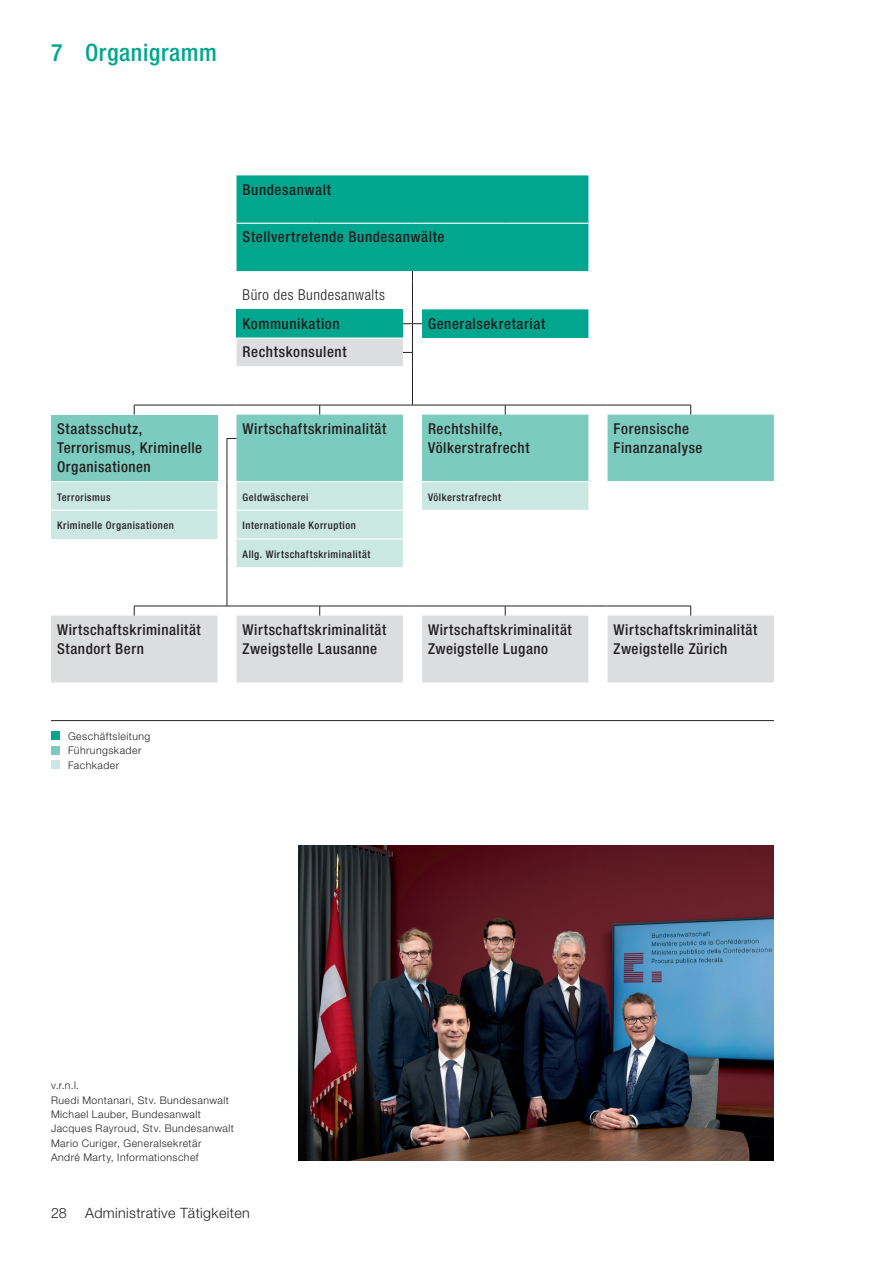
<style>
.page{position:relative;width:893px;height:1263px;background:#fff}
.page>*{position:absolute;margin:0;border:0;box-sizing:border-box;transform-origin:0 0}
.t1{font:500 condensed 24px "Helvetica Neue LT Std";letter-spacing:.025em;color:#00a78e}
.t2{font:500 condensed 15px/19.2px "Helvetica Neue LT Std";letter-spacing:.04em;color:#231f20}
.t3{font:300 condensed 15px "Helvetica Neue LT Std";letter-spacing:.035em;color:#231f20}
.t4{font:300 14.25px "Helvetica Neue LT Std";letter-spacing:.025em;color:#231f20}
.t5{font:300 10.5px/14.4px "Helvetica Neue LT Std";letter-spacing:.045em;color:#231f20}
.t6{font:500 condensed 10.5px "Helvetica Neue LT Std";letter-spacing:.05em;color:#231f20}
</style>
<div class="page">
<svg style="left:237px;top:175px;width:351px;height:163px;fill:#00a78e"></svg>
<div style="left:237px;top:309px;width:166px;height:29px;background:#00a78e"></div>
<svg style="left:51px;top:338px;width:723px;height:344px"></svg>
<div style="left:422px;top:338px;width:166px;height:29px;background:#fff"></div>
<div style="left:51px;top:415px;width:166px;height:67px;background:#7bcbbf"></div>
<svg style="left:51px;top:482px;width:166px;height:86px;fill:#cae7e2"></svg>
<hr style="left:134px;top:405px;width:83px;height:1px;background:#231f20">
<hr style="left:227px;top:568px;width:1px;height:38px;background:#231f20">
<hr style="left:505px;top:606px;width:83px;height:1px;background:#231f20">
<svg style="left:588px;top:606px;width:20px;height:1px"></svg>
<hr style="left:608px;top:606px;width:83px;height:1px;background:#231f20">
<hr style="left:134px;top:606px;width:83px;height:1px;background:#231f20">
<svg style="left:217px;top:606px;width:20px;height:1px"></svg>
<hr style="left:237px;top:606px;width:83px;height:1px;background:#231f20">
<hr style="left:320px;top:606px;width:83px;height:1px;background:#231f20">
<svg style="left:403px;top:606px;width:19px;height:1px"></svg>
<hr style="left:422px;top:606px;width:83px;height:1px;background:#231f20">
<hr style="left:412px;top:367px;width:1px;height:38px;background:#231f20">
<svg style="left:217px;top:405px;width:557px;height:163px"></svg>
<svg style="left:403px;top:271px;width:19px;height:96px"></svg>
<hr style="left:51px;top:481px;width:83px;height:1px;background:#fff">
<hr style="left:134px;top:481px;width:83px;height:1px;background:#fff">
<hr style="left:51px;top:510px;width:83px;height:1px;background:#fff">
<hr style="left:134px;top:510px;width:83px;height:1px;background:#fff">
<hr style="left:237px;top:337px;width:83px;height:2px;background:#fff">
<hr style="left:320px;top:337px;width:83px;height:2px;background:#fff">
<hr style="left:237px;top:366px;width:83px;height:1px;background:#fff">
<hr style="left:320px;top:366px;width:83px;height:1px;background:#fff">
<hr style="left:237px;top:481px;width:83px;height:1px;background:#fff">
<hr style="left:320px;top:481px;width:83px;height:1px;background:#fff">
<hr style="left:237px;top:510px;width:83px;height:1px;background:#fff">
<hr style="left:320px;top:510px;width:83px;height:1px;background:#fff">
<hr style="left:237px;top:538px;width:83px;height:1px;background:#fff">
<hr style="left:320px;top:538px;width:83px;height:1px;background:#fff">
<hr style="left:237px;top:567px;width:83px;height:1px;background:#fff">
<hr style="left:320px;top:567px;width:83px;height:1px;background:#fff">
<hr style="left:422px;top:481px;width:83px;height:1px;background:#fff">
<hr style="left:505px;top:481px;width:83px;height:1px;background:#fff">
<hr style="left:422px;top:510px;width:83px;height:1px;background:#fff">
<hr style="left:505px;top:510px;width:83px;height:1px;background:#fff">
<hr style="left:608px;top:481px;width:83px;height:1px;background:#fff">
<hr style="left:691px;top:481px;width:83px;height:1px;background:#fff">
<hr style="left:608px;top:510px;width:83px;height:1px;background:#fff">
<hr style="left:691px;top:510px;width:83px;height:1px;background:#fff">
<hr style="left:237px;top:223px;width:83px;height:1px;background:#fff">
<hr style="left:320px;top:223px;width:83px;height:1px;background:#fff">
<svg style="left:403px;top:223px;width:19px;height:1px"></svg>
<hr style="left:422px;top:223px;width:83px;height:1px;background:#fff">
<hr style="left:505px;top:223px;width:83px;height:1px;background:#fff">
<hr style="left:51px;top:720px;width:723px;height:1px;background:#231f20">
<div style="left:51px;top:731px;width:9px;height:9px;background:#00a78e"></div>
<div style="left:51px;top:746px;width:9px;height:8px;background:#7bcbbf"></div>
<div style="left:51px;top:760px;width:9px;height:9px;background:#cae7e2"></div>
<img style="left:298px;top:845px;width:476px;height:316px">
<h1 class="t1" style="left:51px;top:38px;width:168px">7 Organigramm</h1>
<p class="t2" style="left:243px;top:179px;width:90px">Bundesanwalt</p>
<p class="t2" style="left:243px;top:227px;width:203px">Stellvertretende Bundesanwälte</p>
<p class="t3" style="left:243px;top:286px;width:144px">Büro des Bundesanwalts</p>
<p class="t2" style="left:243px;top:313px;width:99px">Kommunikation</p>
<p class="t2" style="left:428px;top:313px;width:119px">Generalsekretariat</p>
<p class="t2" style="left:243px;top:342px;width:106px">Rechtskonsulent</p>
<p class="t2" style="left:57px;top:419px;width:147px">Staatsschutz,<br>Terrorismus, Kriminelle<br>Organisationen</p>
<p class="t2" style="left:243px;top:419px;width:145px">Wirtschaftskriminalität</p>
<p class="t2" style="left:428px;top:419px;width:103px">Rechtshilfe,<br>Völkerstrafrecht</p>
<p class="t2" style="left:613px;top:419px;width:91px">Forensische<br>Finanzanalyse</p>
<p class="t6" style="left:57px;top:491px;width:55px">Terrorismus</p>
<p class="t6" style="left:243px;top:491px;width:68px">Geldwäscherei</p>
<p class="t6" style="left:428px;top:491px;width:75px">Völkerstrafrecht</p>
<p class="t6" style="left:57px;top:519px;width:118px">Kriminelle Organisationen</p>
<p class="t6" style="left:243px;top:519px;width:115px">Internationale Korruption</p>
<p class="t6" style="left:243px;top:548px;width:129px">Allg. Wirtschaftskriminalität</p>
<p class="t2" style="left:57px;top:619px;width:145px">Wirtschaftskriminalität<br>Standort Bern</p>
<p class="t2" style="left:243px;top:619px;width:145px">Wirtschaftskriminalität<br>Zweigstelle Lausanne</p>
<p class="t2" style="left:428px;top:619px;width:145px">Wirtschaftskriminalität<br>Zweigstelle Lugano</p>
<p class="t2" style="left:613px;top:619px;width:145px">Wirtschaftskriminalität<br>Zweigstelle Zürich</p>
<p class="t5" style="left:68px;top:729px;width:84px">Geschäftsleitung<br>Führungskader<br>Fachkader</p>
<p class="t5" style="left:51px;top:1078px;width:184px">v.r.n.l.<br>Ruedi Montanari, Stv. Bundesanwalt<br>Michael Lauber, Bundesanwalt<br>Jacques Rayroud, Stv. Bundesanwalt<br>Mario Curiger, Generalsekretär<br>André Marty, Informationschef</p>
<p class="t4" style="left:51px;top:1204px;width:17px">28</p>
<p class="t4" style="left:85px;top:1204px;width:166px">Administrative Tätigkeiten</p>
</div>
